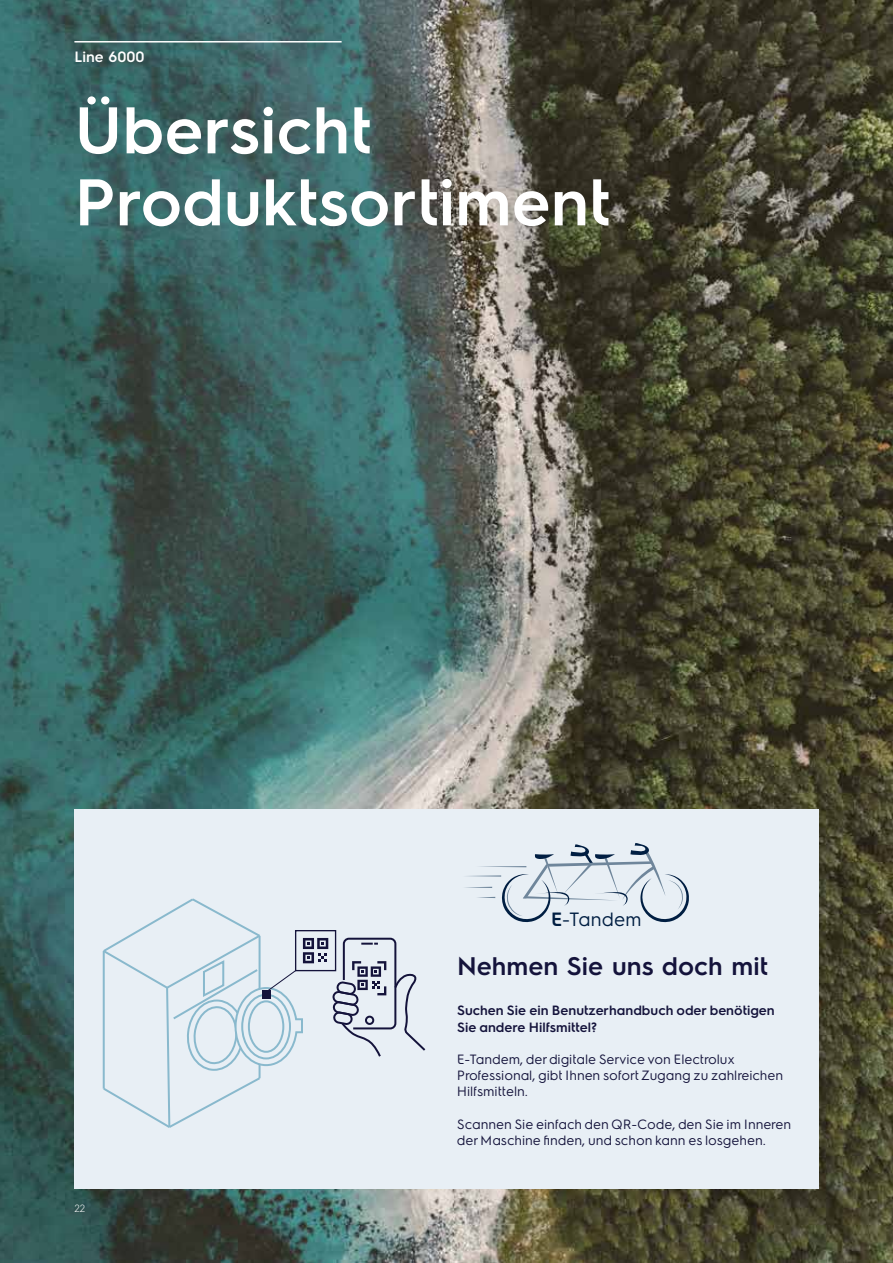
<style>
.page{position:relative;width:893px;height:1263px;background:#fff}
.page>*{position:absolute;margin:0;border:0;box-sizing:border-box;transform-origin:0 0}
.t1{font:600 66px/72px "Electrolux Sans";color:#fff}
.t2{font:600 25.5px "Electrolux Sans";color:#14133b}
.t3{font:19.2px "Electrolux Sans";color:#001e42}
.t4{font:600 15px "Electrolux Sans";color:#fff}
.t5{font:13.5px/16.2px "Electrolux Sans";color:#14133b}
.t6{font:600 13.5px/16.2px "Electrolux Sans";color:#14133b}
.t7{font:300 10.5px "Electrolux Sans";color:#fff}
.s1{font-weight:600}
</style>
<div class="page">
<img style="left:0;top:0;width:893px;height:1263px">
<div style="left:74px;top:809px;width:745px;height:379px;background:#e8eff5"></div>
<svg style="left:465px;top:843px;width:224px;height:80px"></svg>
<svg style="left:102px;top:898px;width:324px;height:230px"></svg>
<hr style="left:74px;top:41px;width:268px;height:2px;background:#fff">
<p class="t4" style="left:74px;top:46px;width:72px">Line 6000</p>
<h1 class="t1" style="left:74px;top:90px;width:537px">Übersicht<br>Produktsortiment</h1>
<h3 class="t3" style="left:551px;top:906px;width:92px"><span class="s1">E</span>-Tandem</h3>
<h2 class="t2" style="left:457px;top:948px;width:312px">Nehmen Sie uns doch mit</h2>
<p class="t7" style="left:74px;top:1201px;width:12px">22</p>
<p class="t6" style="left:457px;top:1002px;width:319px">Suchen Sie ein Benutzerhandbuch oder benötigen<br>Sie andere Hilfsmittel?</p>
<p class="t5" style="left:457px;top:1050px;width:328px">E-Tandem, der digitale Service von Electrolux<br>Professional, gibt Ihnen sofort Zugang zu zahlreichen<br>Hilfsmitteln.</p>
<p class="t5" style="left:457px;top:1115px;width:336px">Scannen Sie einfach den QR-Code, den Sie im Inneren der Maschine finden, und schon kann es losgehen.</p>
</div>
